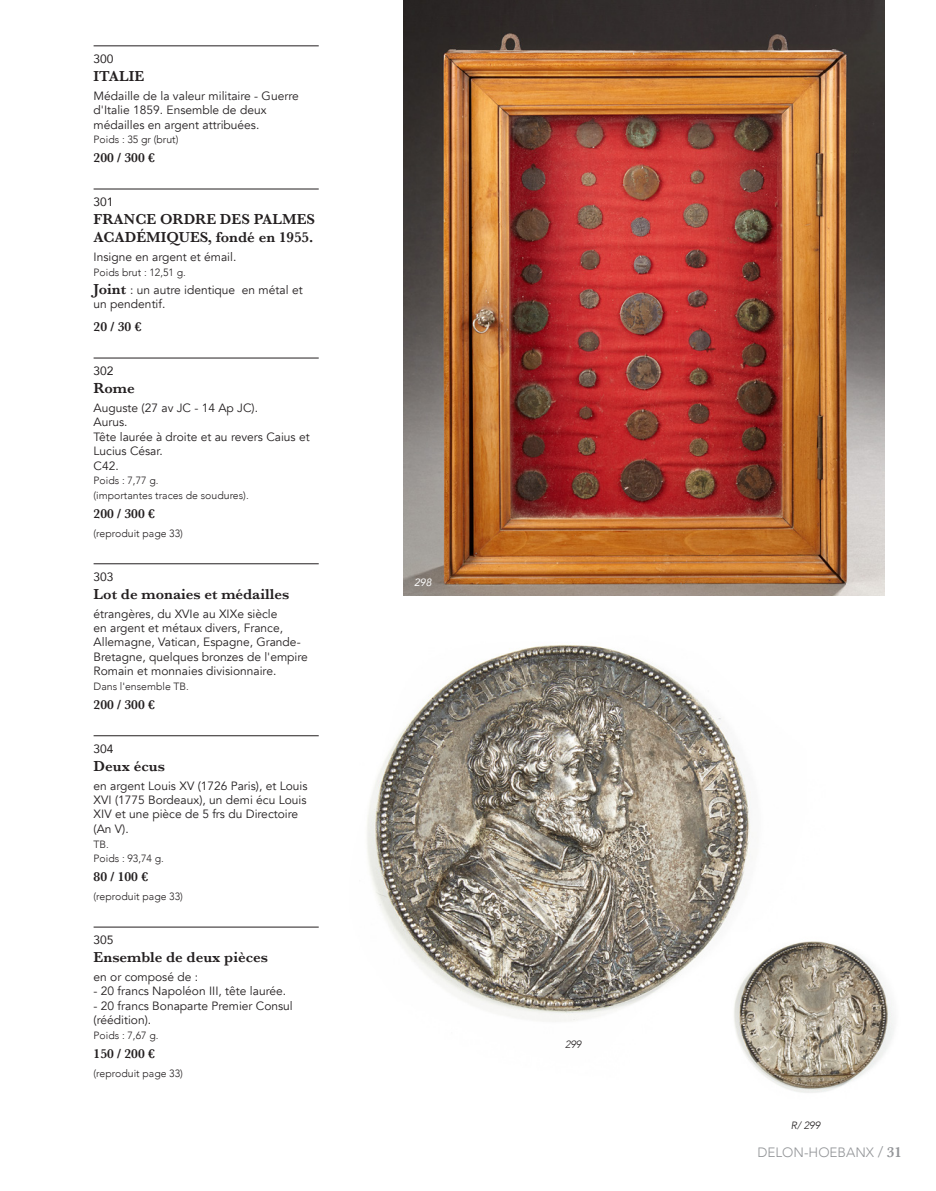
<style>
.page{position:relative;width:936px;height:1191px;background:#fff}
.page>*{position:absolute;margin:0;border:0;box-sizing:border-box;transform-origin:0 0}
.t1{font:600 15px/18px "Baskerville";color:#231f20}
.t2{font:600 13.5px "Baskerville";color:#231f20}
.t3{font:300 13.5px "Avenir";color:#939598}
.t4{font:12px/14.4px "Avenir";color:#231f20}
.t5{font:12px "Avenir";color:#231f20}
.t6{font:300 10.5px/14.7px "Avenir";color:#231f20}
.t7{font:italic 300 10.5px "Avenir";color:#231f20}
.t8{font:italic 10.5px "Avenir";color:#fff}
.s1{font-family:"Baskerville";font-weight:600;font-size:15px}
.s2{font-size:15px}
</style>
<div class="page">
<img style="left:221px;top:509px;width:664px;height:513px">
<img style="left:731px;top:933px;width:163px;height:160px">
<hr style="left:94px;top:46px;width:225px;height:1px;background:#231f20">
<hr style="left:94px;top:189px;width:225px;height:1px;background:#231f20">
<hr style="left:94px;top:358px;width:225px;height:1px;background:#231f20">
<hr style="left:94px;top:563px;width:225px;height:1px;background:#231f20">
<hr style="left:94px;top:735px;width:225px;height:1px;background:#231f20">
<hr style="left:94px;top:926px;width:225px;height:1px;background:#231f20">
<img style="left:404px;top:0;width:480px;height:595px">
<p class="t5" style="left:94px;top:49px;width:22px">300</p>
<p class="t1" style="left:94px;top:67px;width:52px">ITALIE</p>
<p class="t4" style="left:94px;top:89px;width:207px">Médaille de la valeur militaire - Guerre d'Italie 1859. Ensemble de deux médailles en argent attribuées.</p>
<p class="t6" style="left:94px;top:132px;width:86px">Poids : 35 gr (brut)</p>
<p class="t2" style="left:94px;top:148px;width:63px">200 / 300 €</p>
<p class="t5" style="left:94px;top:192px;width:22px">301</p>
<p class="t1" style="left:94px;top:210px;width:223px">FRANCE ORDRE DES PALMES<br>ACADÉMIQUES, fondé en 1955.</p>
<p class="t4" style="left:94px;top:250px;width:144px">Insigne en argent et émail.</p>
<p class="t6" style="left:94px;top:265px;width:94px">Poids brut : 12,51 g.</p>
<p class="t4" style="left:94px;top:282px;width:210px"><span class="s1">Joint</span> : un autre identique en métal et un pendentif.</p>
<p class="t2" style="left:94px;top:317px;width:49px">20 / 30 €</p>
<p class="t5" style="left:94px;top:361px;width:22px">302</p>
<p class="t1" style="left:94px;top:379px;width:43px">Rome</p>
<p class="t4" style="left:94px;top:401px;width:217px">Auguste (27 av JC - 14 Ap JC).<br>Aurus.<br>Tête laurée à droite et au revers Caius et<br>Lucius César.<br>C42.</p>
<p class="t6" style="left:94px;top:473px;width:157px">Poids : 7,77 g.<br>(importantes traces de soudures).</p>
<p class="t2" style="left:94px;top:504px;width:63px">200 / 300 €</p>
<p class="t6" style="left:94px;top:526px;width:91px">(reproduit page 33)</p>
<p class="t5" style="left:94px;top:567px;width:22px">303</p>
<p class="t1" style="left:94px;top:585px;width:197px">Lot de monaies et médailles</p>
<p class="t4" style="left:94px;top:606px;width:216px">étrangères, du XVIe au XIXe siècle<br>en argent et métaux divers, France, Allemagne, Vatican, Espagne, Grande-Bretagne, quelques bronzes de l'empire Romain et monnaies divisionnaire.</p>
<p class="t6" style="left:94px;top:679px;width:97px">Dans l'ensemble TB.</p>
<p class="t2" style="left:94px;top:695px;width:63px">200 / 300 €</p>
<p class="t5" style="left:94px;top:739px;width:22px">304</p>
<p class="t1" style="left:94px;top:757px;width:73px">Deux écus</p>
<p class="t4" style="left:94px;top:778px;width:215px">en argent Louis XV (1726 Paris), et Louis<br>XVI (1775 Bordeaux), un demi écu Louis<br>XIV et une pièce de 5 frs du Directoire (An V).</p>
<p class="t6" style="left:94px;top:836px;width:72px">TB.<br>Poids : 93,74 g.</p>
<p class="t2" style="left:94px;top:867px;width:56px">80 / 100 €</p>
<p class="t6" style="left:94px;top:889px;width:91px">(reproduit page 33)</p>
<p class="t5" style="left:94px;top:930px;width:22px">305</p>
<p class="t1" style="left:94px;top:948px;width:176px">Ensemble de deux pièces</p>
<p class="t4" style="left:94px;top:969px;width:106px">en or composé de :</p>
<p class="t4" style="left:94px;top:984px;width:194px">- 20 francs Napoléon III, tête laurée.</p>
<p class="t4" style="left:94px;top:998px;width:201px">- 20 francs Bonaparte Premier Consul (réédition).</p>
<p class="t6" style="left:94px;top:1028px;width:66px">Poids : 7,67 g.</p>
<p class="t2" style="left:94px;top:1044px;width:63px">150 / 200 €</p>
<p class="t6" style="left:94px;top:1066px;width:91px">(reproduit page 33)</p>
<p class="t8" style="left:414px;top:576px;width:19px">298</p>
<p class="t7" style="left:565px;top:1038px;width:18px">299</p>
<p class="t7" style="left:790px;top:1119px;width:31px">R/ 299</p>
<p class="t3" style="left:757px;top:1144px;width:146px">DELON-HOEBANX <span class="s2">/</span> <span class="s1">31</span></p>
</div>
